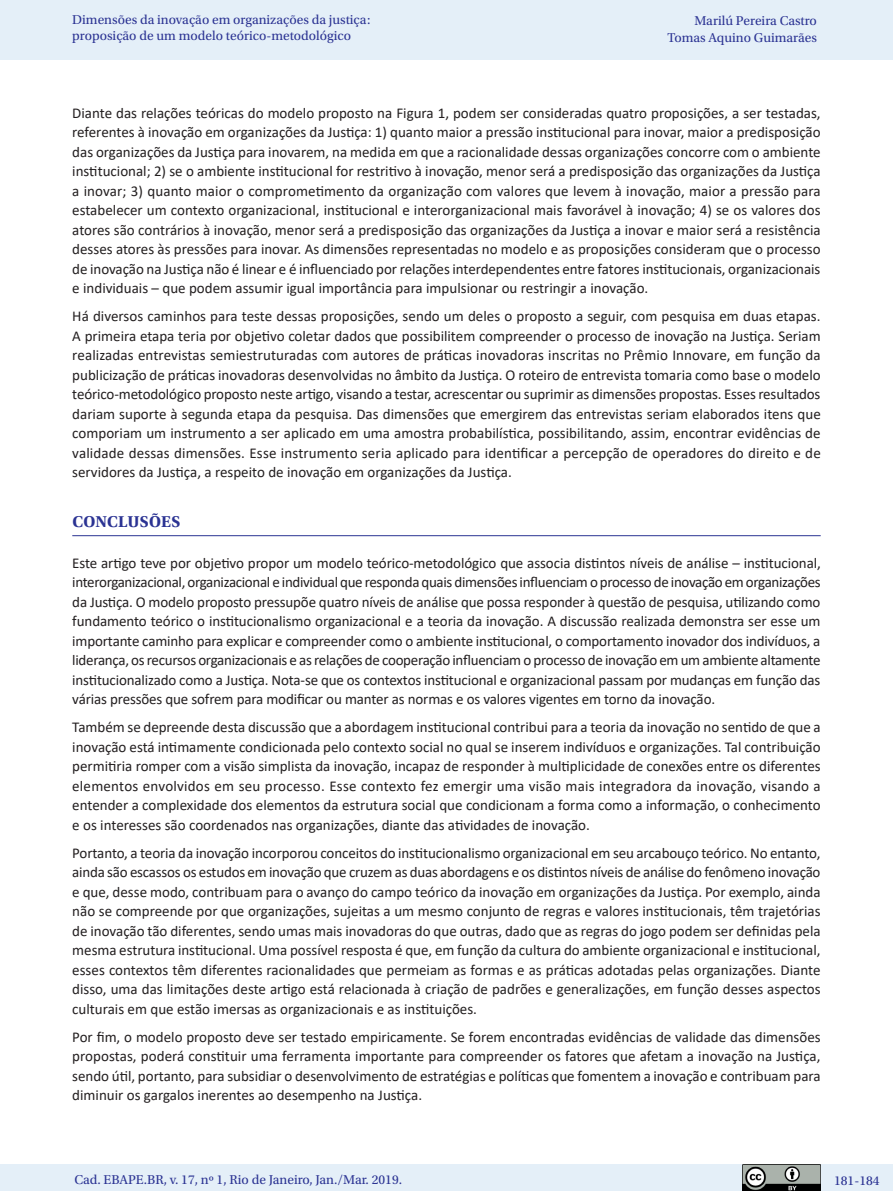
<style>
.page{position:relative;width:893px;height:1191px;background:#fff}
.page>*{position:absolute;margin:0;border:0;box-sizing:border-box;transform-origin:0 0}
._07_1_sub_1{font:700 16.5px "Utopia Std";letter-spacing:.01em;color:#2b3393}
._06_0_texto{font:15px/19.5px "Calibri";color:#231f20;text-align:justify}
.t1{font:13.5px/16.5px "Utopia Std";color:#2b3393}
</style>
<div class="page">
<div style="left:0;top:0;width:893px;height:60px;background:#e4eff8"></div>
<div style="left:0;top:1164px;width:893px;height:27px;background:#e4eff8"></div>
<img style="left:743px;top:1164px;width:78px;height:27px">
<hr style="left:72px;top:535px;width:749px;height:1px;background:#2b3393">
<p class="t1" style="left:72px;top:11px;width:300px">Dimensões da inovação em organizações da justiça: proposição de um modelo teórico-metodológico</p>
<p class="t1" style="left:667px;top:13px;width:151px;text-align:right">Marilú Pereira Castro<br>Tomas Aquino Guimarães</p>
<p class="_06_0_texto" style="left:72px;top:102px;width:750px">Diante das relações teóricas do modelo proposto na Figura 1, podem ser consideradas quatro proposições, a ser testadas, referentes à inovação em organizações da Justiça: 1) quanto maior a pressão institucional para inovar, maior a predisposição das organizações da Justiça para inovarem, na medida em que a racionalidade dessas organizações concorre com o ambiente institucional; 2) se o ambiente institucional for restritivo à inovação, menor será a predisposição das organizações da Justiça a inovar; 3) quanto maior o comprometimento da organização com valores que levem à inovação, maior a pressão para estabelecer um contexto organizacional, institucional e interorganizacional mais favorável à inovação; 4) se os valores dos atores são contrários à inovação, menor será a predisposição das organizações da Justiça a inovar e maior será a resistência desses atores às pressões para inovar. As dimensões representadas no modelo e as proposições consideram que o processo de inovação na Justiça não é linear e é influenciado por relações interdependentes entre fatores institucionais, organizacionais e individuais – que podem assumir igual importância para impulsionar ou restringir a inovação.</p>
<p class="_06_0_texto" style="left:72px;top:306px;width:750px">Há diversos caminhos para teste dessas proposições, sendo um deles o proposto a seguir, com pesquisa em duas etapas.<br>A primeira etapa teria por objetivo coletar dados que possibilitem compreender o processo de inovação na Justiça. Seriam realizadas entrevistas semiestruturadas com autores de práticas inovadoras inscritas no Prêmio Innovare, em função da publicização de práticas inovadoras desenvolvidas no âmbito da Justiça. O roteiro de entrevista tomaria como base o modelo teórico-metodológico proposto neste artigo, visando a testar, acrescentar ou suprimir as dimensões propostas. Esses resultados dariam suporte à segunda etapa da pesquisa. Das dimensões que emergirem das entrevistas seriam elaborados itens que comporiam um instrumento a ser aplicado em uma amostra probabilística, possibilitando, assim, encontrar evidências de validade dessas dimensões. Esse instrumento seria aplicado para identificar a percepção de operadores do direito e de servidores da Justiça, a respeito de inovação em organizações da Justiça.</p>
<p class="_07_1_sub_1" style="left:72px;top:512px;width:109px">CONCLUSÕES</p>
<p class="_06_0_texto" style="left:72px;top:552px;width:750px">Este artigo teve por objetivo propor um modelo teórico-metodológico que associa distintos níveis de análise – institucional, interorganizacional, organizacional e individual que responda quais dimensões influenciam o processo de inovação em organizações da Justiça. O modelo proposto pressupõe quatro níveis de análise que possa responder à questão de pesquisa, utilizando como fundamento teórico o institucionalismo organizacional e a teoria da inovação. A discussão realizada demonstra ser esse um importante caminho para explicar e compreender como o ambiente institucional, o comportamento inovador dos indivíduos, a liderança, os recursos organizacionais e as relações de cooperação influenciam o processo de inovação em um ambiente altamente institucionalizado como a Justiça. Nota-se que os contextos institucional e organizacional passam por mudanças em função das várias pressões que sofrem para modificar ou manter as normas e os valores vigentes em torno da inovação.</p>
<p class="_06_0_texto" style="left:72px;top:717px;width:750px">Também se depreende desta discussão que a abordagem institucional contribui para a teoria da inovação no sentido de que a inovação está intimamente condicionada pelo contexto social no qual se inserem indivíduos e organizações. Tal contribuição permitiria romper com a visão simplista da inovação, incapaz de responder à multiplicidade de conexões entre os diferentes elementos envolvidos em seu processo. Esse contexto fez emergir uma visão mais integradora da inovação, visando a entender a complexidade dos elementos da estrutura social que condicionam a forma como a informação, o conhecimento e os interesses são coordenados nas organizações, diante das atividades de inovação.</p>
<p class="_06_0_texto" style="left:72px;top:842px;width:750px">Portanto, a teoria da inovação incorporou conceitos do institucionalismo organizacional em seu arcabouço teórico. No entanto, ainda são escassos os estudos em inovação que cruzem as duas abordagens e os distintos níveis de análise do fenômeno inovação e que, desse modo, contribuam para o avanço do campo teórico da inovação em organizações da Justiça. Por exemplo, ainda não se compreende por que organizações, sujeitas a um mesmo conjunto de regras e valores institucionais, têm trajetórias de inovação tão diferentes, sendo umas mais inovadoras do que outras, dado que as regras do jogo podem ser definidas pela mesma estrutura institucional. Uma possível resposta é que, em função da cultura do ambiente organizacional e institucional, esses contextos têm diferentes racionalidades que permeiam as formas e as práticas adotadas pelas organizações. Diante disso, uma das limitações deste artigo está relacionada à criação de padrões e generalizações, em função desses aspectos culturais em que estão imersas as organizacionais e as instituições.</p>
<p class="_06_0_texto" style="left:72px;top:1026px;width:750px">Por fim, o modelo proposto deve ser testado empiricamente. Se forem encontradas evidências de validade das dimensões propostas, poderá constituir uma ferramenta importante para compreender os fatores que afetam a inovação na Justiça, sendo útil, portanto, para subsidiar o desenvolvimento de estratégias e políticas que fomentem a inovação e contribuam para diminuir os gargalos inerentes ao desempenho na Justiça.</p>
<p class="t1" style="left:74px;top:1171px;width:329px">Cad. EBAPE.BR, v. 17, nº 1, Rio de Janeiro, Jan./Mar. 2019.</p>
<p class="t1" style="left:834px;top:1172px;width:47px">181-184</p>
</div>
